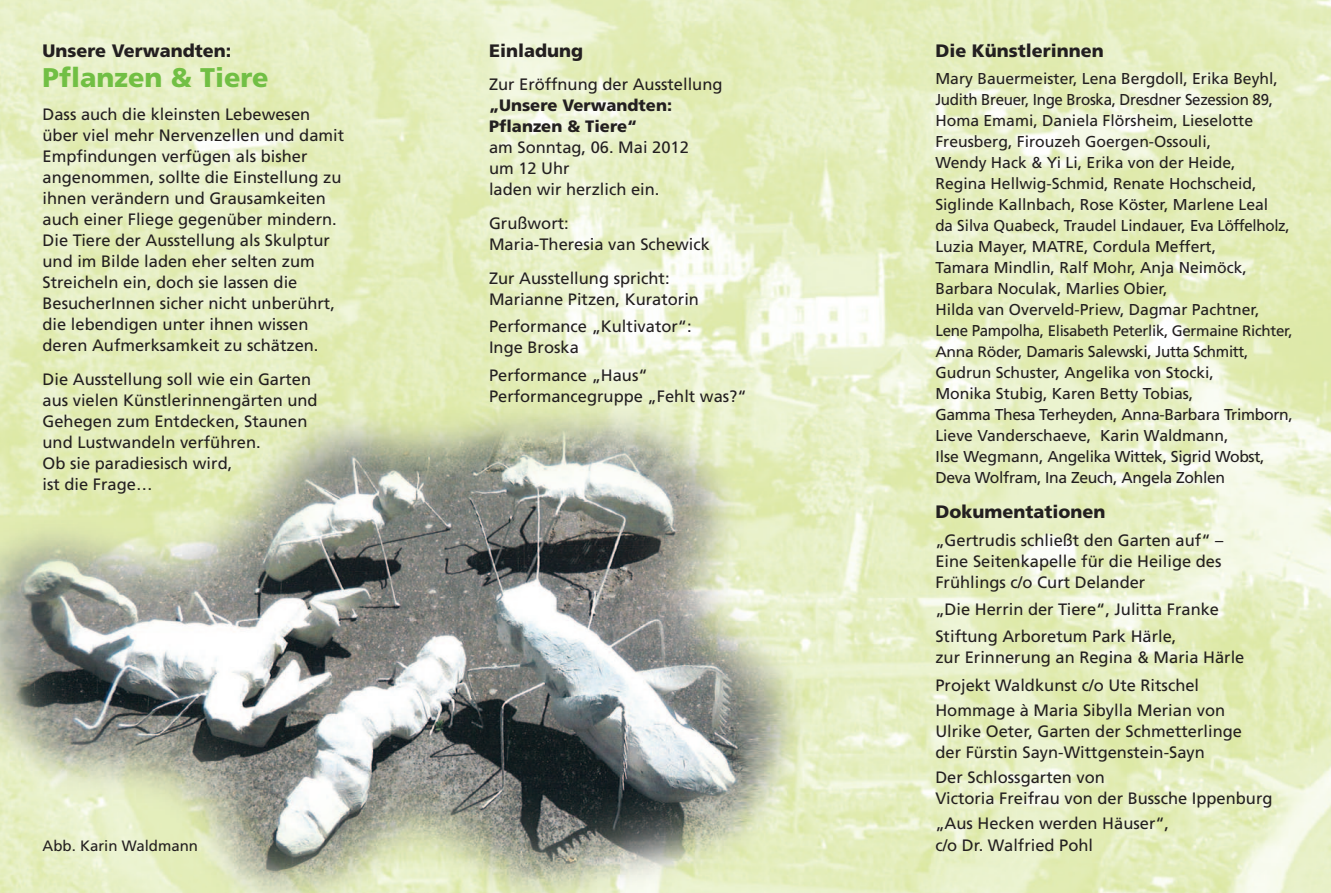
<style>
.page{position:relative;width:1331px;height:893px;background:#fff}
.page>*{position:absolute;margin:0;border:0;box-sizing:border-box;transform-origin:0 0}
.t1{font:900 27px "Frutiger";color:#71bf44}
.t2{font:900 18px "Frutiger";color:#231f20}
.t3{font:16.5px/21px "Frutiger";color:#231f20}
.t4{font:900 16.5px/21px "Frutiger";color:#231f20}
.t5{font:15.75px/21px "Frutiger";color:#231f20}
.t6{font:15.75px/21px "Frutiger";letter-spacing:-.02em;color:#231f20}
.t7{font:15.15px "Frutiger";letter-spacing:-.02em;color:#231f20}
.t8{font:15px "Frutiger";color:#231f20}
.s1{font-size:15.75px}
.s2{font-size:15.15px}
</style>
<div class="page">
<img style="left:0;top:0;width:1331px;height:893px">
<p class="t2" style="left:43px;top:39px;width:190px">Unsere Verwandten:</p>
<h1 class="t1" style="left:43px;top:61px;width:228px">Pflanzen &amp; Tiere</h1>
<p class="t3" style="left:43px;top:104px;width:303px">Dass auch die kleinsten Lebewesen über viel mehr Nervenzellen und damit Empfindungen verfügen als bisher angenommen, sollte die Einstellung zu ihnen verändern und Grausamkeiten auch einer Fliege gegenüber mindern.<br>Die Tiere der Ausstellung als Skulptur und im Bilde laden eher selten zum Streicheln ein, doch sie lassen die BesucherInnen sicher nicht unberührt, die lebendigen unter ihnen wissen deren Aufmerksamkeit zu schätzen.</p>
<p class="t3" style="left:43px;top:369px;width:277px">Die Ausstellung soll wie ein Garten aus vielen Künstlerinnengärten und<br>Gehegen zum Entdecken, Staunen und Lustwandeln verführen.<br>Ob sie paradiesisch wird,<br>ist die Frage…</p>
<p class="t2" style="left:489px;top:39px;width:96px">Einladung</p>
<p class="t3" style="left:489px;top:74px;width:235px">Zur Eröffnung der Ausstellung</p>
<p class="t4" style="left:489px;top:95px;width:185px">„Unsere Verwandten:<br>Pflanzen &amp; Tiere“</p>
<p class="t3" style="left:489px;top:137px;width:201px">am Sonntag, 06. Mai 2012 um 12 Uhr<br>laden wir herzlich ein.</p>
<p class="t3" style="left:489px;top:213px;width:222px">Grußwort:<br>Maria-Theresia van Schewick</p>
<p class="t3" style="left:489px;top:267px;width:211px">Zur Ausstellung spricht:<br>Marianne Pitzen, Kuratorin</p>
<p class="t3" style="left:489px;top:316px;width:204px">Performance „Kultivator“:<br>Inge Broska</p>
<p class="t3" style="left:489px;top:364px;width:259px">Performance „Haus“<br>Performancegruppe „Fehlt was?“</p>
<p class="t2" style="left:935px;top:39px;width:170px">Die Künstlerinnen</p>
<p class="t5" style="left:935px;top:68px;width:356px">Mary Bauermeister, Lena Bergdoll, Erika Beyhl, Judith Breuer, Inge Broska, Dresdner Sezession 89, Homa Emami, Daniela Flörsheim, Lieselotte Freusberg, Firouzeh Goergen-Ossouli,<br>Wendy Hack &amp; Yi Li, Erika von der Heide, Regina Hellwig-Schmid, Renate Hochscheid, Siglinde Kallnbach, Rose Köster, Marlene Leal da Silva Quabeck, Traudel Lindauer, Eva Löffelholz, Luzia Mayer, MATRE, Cordula Meffert,<br>Tamara Mindlin, Ralf Mohr, Anja Neimöck, Barbara Noculak, Marlies Obier,<br>Hilda van Overveld-Priew, Dagmar Pachtner,</p>
<p class="t7" style="left:935px;top:322px;width:359px"><span class="s1">Lene Pampolha,</span> Elisabeth Peterlik, Germaine Richter,</p>
<p class="t6" style="left:935px;top:341px;width:359px"><span class="s2">Anna Röder,</span> Damaris Salewski, Jutta Schmitt, Gudrun Schuster, Angelika von Stocki,<br>Monika Stubig, Karen Betty Tobias,<br>Gamma Thesa Terheyden, Anna-Barbara Trimborn, Lieve Vanderschaeve, Karin Waldmann,<br>Ilse Wegmann, Angelika Wittek, Sigrid Wobst, Deva Wolfram, Ina Zeuch, Angela Zohlen</p>
<p class="t2" style="left:935px;top:501px;width:172px">Dokumentationen</p>
<p class="t3" style="left:935px;top:529px;width:289px;text-align:justify">„Gertrudis schließt den Garten auf“ – Eine Seitenkapelle für die Heilige des Frühlings c/o Curt Delander</p>
<p class="t3" style="left:935px;top:595px;width:285px;line-height:27.3px">„Die Herrin der Tiere“, Julitta Franke<br>Stiftung Arboretum Park Härle,</p>
<p class="t3" style="left:935px;top:644px;width:310px;line-height:27.3px">zur Erinnerung an Regina &amp; Maria Härle<br>Projekt Waldkunst c/o Ute Ritschel</p>
<p class="t3" style="left:935px;top:700px;width:308px">Hommage à Maria Sibylla Merian von<br>Ulrike Oeter, Garten der Schmetterlinge der Fürstin Sayn-Wittgenstein-Sayn</p>
<p class="t3" style="left:935px;top:767px;width:339px">Der Schlossgarten von<br>Victoria Freifrau von der Bussche Ippenburg</p>
<p class="t3" style="left:935px;top:813px;width:235px">„Aus Hecken werden Häuser“,</p>
<p class="t8" style="left:43px;top:837px;width:157px">Abb. Karin Waldmann</p>
<p class="t3" style="left:935px;top:834px;width:159px">c/o Dr. Walfried Pohl</p>
</div>
